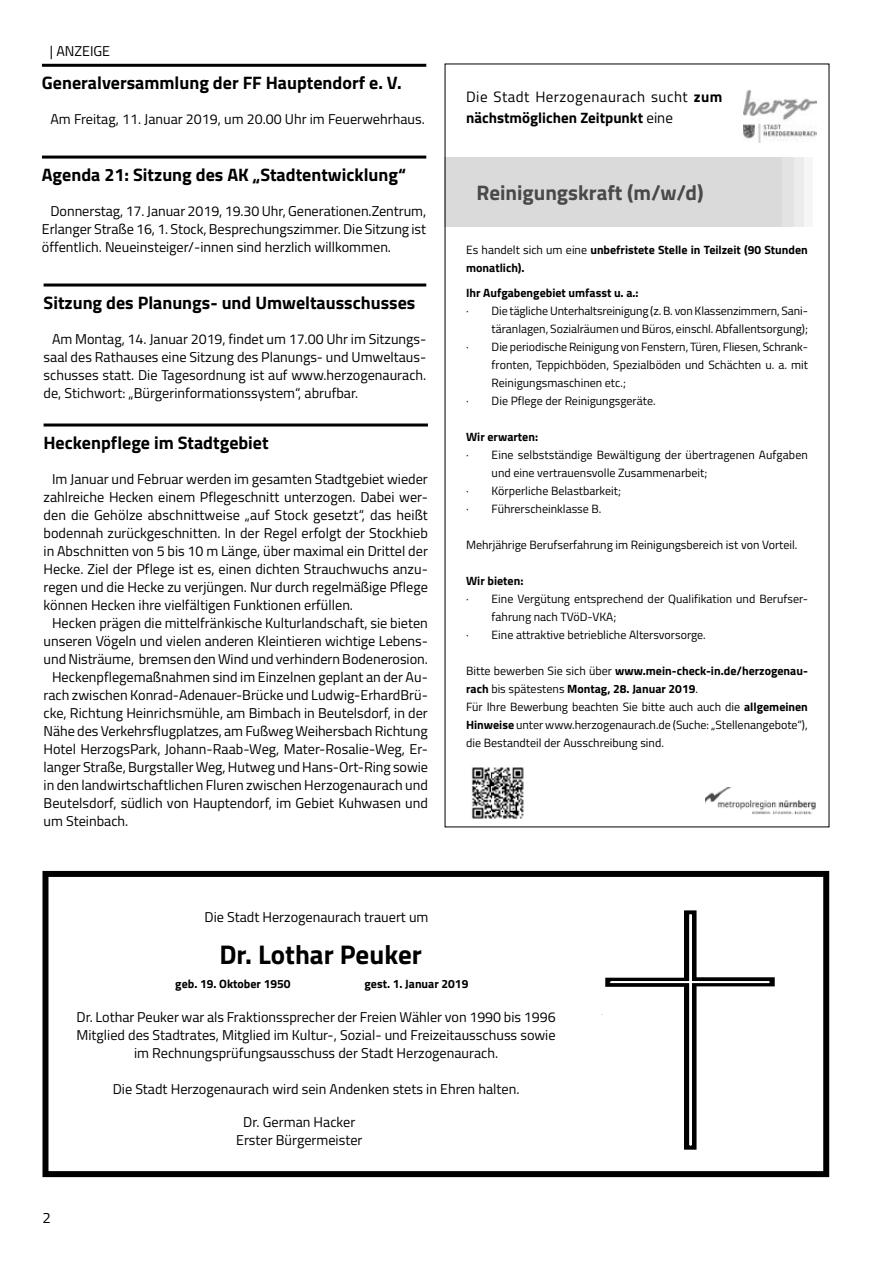
<style>
.page{position:relative;width:893px;height:1263px;background:#fff}
.page>*{position:absolute;margin:0;border:0;box-sizing:border-box;transform-origin:0 0}
.t1{font:700 27px "Titillium";color:#000}
.t2{font:700 21px "Titillium";color:#494948}
.t3{font:700 18px "Titillium";color:#000}
.t4{font:15px/21px "Titillium";letter-spacing:.03em;color:#000}
.t5{font:14.25px/18px "Titillium";color:#000;text-align:justify}
.t6{font:12px/18px "Titillium";color:#000}
.t7{font:700 12px/18px "Titillium";color:#000}
.s1{font-weight:700}
.s2{font-weight:400}
</style>
<div class="page">
<div style="left:454px;top:157px;width:359px;height:70px;background:#f6f6f6"></div>
<div style="left:448px;top:157px;width:356px;height:70px;background:#ececed"></div>
<div style="left:448px;top:157px;width:345px;height:70px;background:#e3e3e3"></div>
<div style="left:445px;top:157px;width:337px;height:70px;background:#dadada"></div>
<img style="left:705px;top:788px;width:111px;height:27px">
<img style="left:744px;top:91px;width:72px;height:52px">
<img style="left:471px;top:767px;width:53px;height:52px">
<hr style="left:42px;top:64px;width:384px;height:3px;background:#000">
<hr style="left:42px;top:156px;width:384px;height:3px;background:#000">
<hr style="left:44px;top:283px;width:382px;height:3px;background:#000">
<hr style="left:44px;top:423px;width:384px;height:3px;background:#000">
<div style="left:42px;top:871px;width:787px;height:306px;border:6px solid #000"></div>
<img style="left:601px;top:910px;width:174px;height:240px">
<p class="t5" style="left:50px;top:42px;width:62px">| ANZEIGE</p>
<p class="t3" style="left:42px;top:69px;width:361px">Generalversammlung der FF Hauptendorf e. V.</p>
<p class="t5" style="left:50px;top:109px;width:376px">Am Freitag, 11. Januar 2019, um 20.00 Uhr im Feuerwehrhaus.</p>
<p class="t3" style="left:42px;top:161px;width:366px">Agenda 21: Sitzung des AK „Stadtentwicklung“</p>
<p class="t5" style="left:42px;top:201px;width:386px;text-indent:9px">Donnerstag, 17. Januar 2019, 19.30 Uhr, Generationen.Zentrum, Erlanger Straße 16, 1. Stock, Besprechungszimmer. Die Sitzung ist öffentlich. Neueinsteiger/-innen sind herzlich willkommen.</p>
<p class="t3" style="left:44px;top:289px;width:373px">Sitzung des Planungs- und Umweltausschusses</p>
<p class="t5" style="left:44px;top:329px;width:384px;text-indent:9px">Am Montag, 14. Januar 2019, findet um 17.00 Uhr im Sitzungs&shy;saal des Rathauses eine Sitzung des Planungs- und Umweltaus&shy;schusses statt. Die Tagesordnung ist auf www.herzogenaurach. de, Stichwort: „Bürgerinformationssystem“, abrufbar.</p>
<p class="t3" style="left:44px;top:429px;width:227px">Heckenpflege im Stadtgebiet</p>
<p class="t5" style="left:52px;top:469px;width:377px">Im Januar und Februar werden im gesamten Stadtgebiet wieder</p>
<p class="t5" style="left:44px;top:487px;width:386px">zahlreiche Hecken einem Pflegeschnitt unterzogen. Dabei wer-</p>
<p class="t5" style="left:44px;top:505px;width:386px">den die Gehölze abschnittweise „auf Stock gesetzt“, das heißt</p>
<p class="t5" style="left:44px;top:523px;width:386px">bodennah zurückgeschnitten. In der Regel erfolgt der Stockhieb</p>
<p class="t5" style="left:44px;top:541px;width:386px">in Abschnitten von 5 bis 10 m Länge, über maximal ein Drittel der</p>
<p class="t5" style="left:44px;top:559px;width:386px">Hecke. Ziel der Pflege ist es, einen dichten Strauchwuchs anzu-</p>
<p class="t5" style="left:44px;top:577px;width:386px">regen und die Hecke zu verjüngen. Nur durch regelmäßige Pflege</p>
<p class="t5" style="left:44px;top:595px;width:311px">können Hecken ihre vielfältigen Funktionen erfüllen.</p>
<p class="t5" style="left:52px;top:613px;width:377px">Hecken prägen die mittelfränkische Kulturlandschaft, sie bieten</p>
<p class="t5" style="left:44px;top:631px;width:386px">unseren Vögeln und vielen anderen Kleintieren wichtige Lebens-</p>
<p class="t5" style="left:44px;top:649px;width:386px">und Nisträume, bremsen den Wind und verhindern Bodenerosion.</p>
<p class="t5" style="left:52px;top:667px;width:377px">Heckenpflegemaßnahmen sind im Einzelnen geplant an der Au-</p>
<p class="t5" style="left:44px;top:685px;width:386px">rach zwischen Konrad-Adenauer-Brücke und Ludwig-ErhardBrü-</p>
<p class="t5" style="left:44px;top:703px;width:386px">cke, Richtung Heinrichsmühle, am Bimbach in Beutelsdorf, in der</p>
<p class="t5" style="left:44px;top:721px;width:386px">Nähe des Verkehrsflugplatzes, am Fußweg Weihersbach Richtung</p>
<p class="t5" style="left:44px;top:739px;width:386px">Hotel HerzogsPark, Johann-Raab-Weg, Mater-Rosalie-Weg, Er-</p>
<p class="t5" style="left:44px;top:757px;width:386px">langer Straße, Burgstaller Weg, Hutweg und Hans-Ort-Ring sowie</p>
<p class="t5" style="left:44px;top:775px;width:386px">in den landwirtschaftlichen Fluren zwischen Herzogenaurach und</p>
<p class="t5" style="left:44px;top:793px;width:386px">Beutelsdorf, südlich von Hauptendorf, im Gebiet Kuhwasen und</p>
<p class="t5" style="left:44px;top:811px;width:86px">um Steinbach.</p>
<p class="t5" style="left:204px;top:907px;width:226px">Die Stadt Herzogenaurach trauert um</p>
<p class="t4" style="left:466px;top:86px;width:258px">Die Stadt Herzogenaurach sucht <span class="s1">zum nächstmöglichen Zeitpunkt</span> eine</p>
<h2 class="t2" style="left:476px;top:177px;width:229px">Reinigungskraft (m/w/d)</h2>
<p class="t7" style="left:466px;top:240px;width:343px"><span class="s2">Es handelt sich um eine</span> unbefristete Stelle in Teilzeit (90 Stunden monatlich).</p>
<p class="t7" style="left:466px;top:284px;width:174px">Ihr Aufgabengebiet umfasst u. a.:</p>
<p class="t6" style="left:466px;top:302px;width:343px">· Die tägliche Unterhaltsreinigung (z. B. von Klassenzimmern, Sani-</p>
<p class="t6" style="left:492px;top:320px;width:318px">täranlagen, Sozialräumen und Büros, einschl. Abfallentsorgung);</p>
<p class="t6" style="left:466px;top:338px;width:343px">· Die periodische Reinigung von Fenstern, Türen, Fliesen, Schrank-</p>
<p class="t6" style="left:492px;top:356px;width:318px">fronten, Teppichböden, Spezialböden und Schächten u. a. mit</p>
<p class="t6" style="left:492px;top:374px;width:136px">Reinigungsmaschinen etc.;</p>
<p class="t6" style="left:466px;top:392px;width:191px">· Die Pflege der Reinigungsgeräte.</p>
<p class="t7" style="left:466px;top:428px;width:73px">Wir erwarten:</p>
<p class="t6" style="left:466px;top:446px;width:343px">· Eine selbstständige Bewältigung der übertragenen Aufgaben</p>
<p class="t6" style="left:492px;top:464px;width:217px">und eine vertrauensvolle Zusammenarbeit;</p>
<p class="t6" style="left:466px;top:482px;width:156px">· Körperliche Belastbarkeit;</p>
<p class="t6" style="left:466px;top:500px;width:137px">· Führerscheinklasse B.</p>
<p class="t6" style="left:466px;top:536px;width:333px">Mehrjährige Berufserfahrung im Reinigungsbereich ist von Vorteil.</p>
<p class="t7" style="left:466px;top:572px;width:59px">Wir bieten:</p>
<p class="t6" style="left:466px;top:590px;width:343px">· Eine Vergütung entsprechend der Qualifikation und Berufser-</p>
<p class="t6" style="left:492px;top:608px;width:126px">fahrung nach TVöD-VKA;</p>
<p class="t6" style="left:466px;top:626px;width:241px">· Eine attraktive betriebliche Altersvorsorge.</p>
<p class="t6" style="left:466px;top:662px;width:343px">Bitte bewerben Sie sich über <span class="s1">www.mein-check-in.de/herzogenau&shy;rach</span> bis spätestens <span class="s1">Montag, 28. Januar 2019</span>.<br>Für Ihre Bewerbung beachten Sie bitte auch auch die <span class="s1">allgemeinen Hinweise</span> unter www.herzogenaurach.de (Suche: „Stellenangebote“), die Bestandteil der Ausschreibung sind.</p>
<h1 class="t1" style="left:219px;top:934px;width:204px">Dr. Lothar Peuker</h1>
<p class="t7" style="left:175px;top:974px;width:117px">geb. 19. Oktober 1950</p>
<p class="t7" style="left:365px;top:974px;width:105px">gest. 1. Januar 2019</p>
<p class="t5" style="left:77px;top:1007px;width:481px;text-align:center">Dr. Lothar Peuker war als Fraktionssprecher der Freien Wähler von 1990 bis 1996<br>Mitglied des Stadtrates, Mitglied im Kultur-, Sozial- und Freizeitausschuss sowie im Rechnungsprüfungsausschuss der Stadt Herzogenaurach.</p>
<p class="t5" style="left:113px;top:1079px;width:408px">Die Stadt Herzogenaurach wird sein Andenken stets in Ehren halten.</p>
<p class="t4" style="left:43px;top:1206px;width:10px">2</p>
<p class="t5" style="left:236px;top:1112px;width:128px;text-align:center">Dr. German Hacker<br>Erster Bürgermeister</p>
</div>
